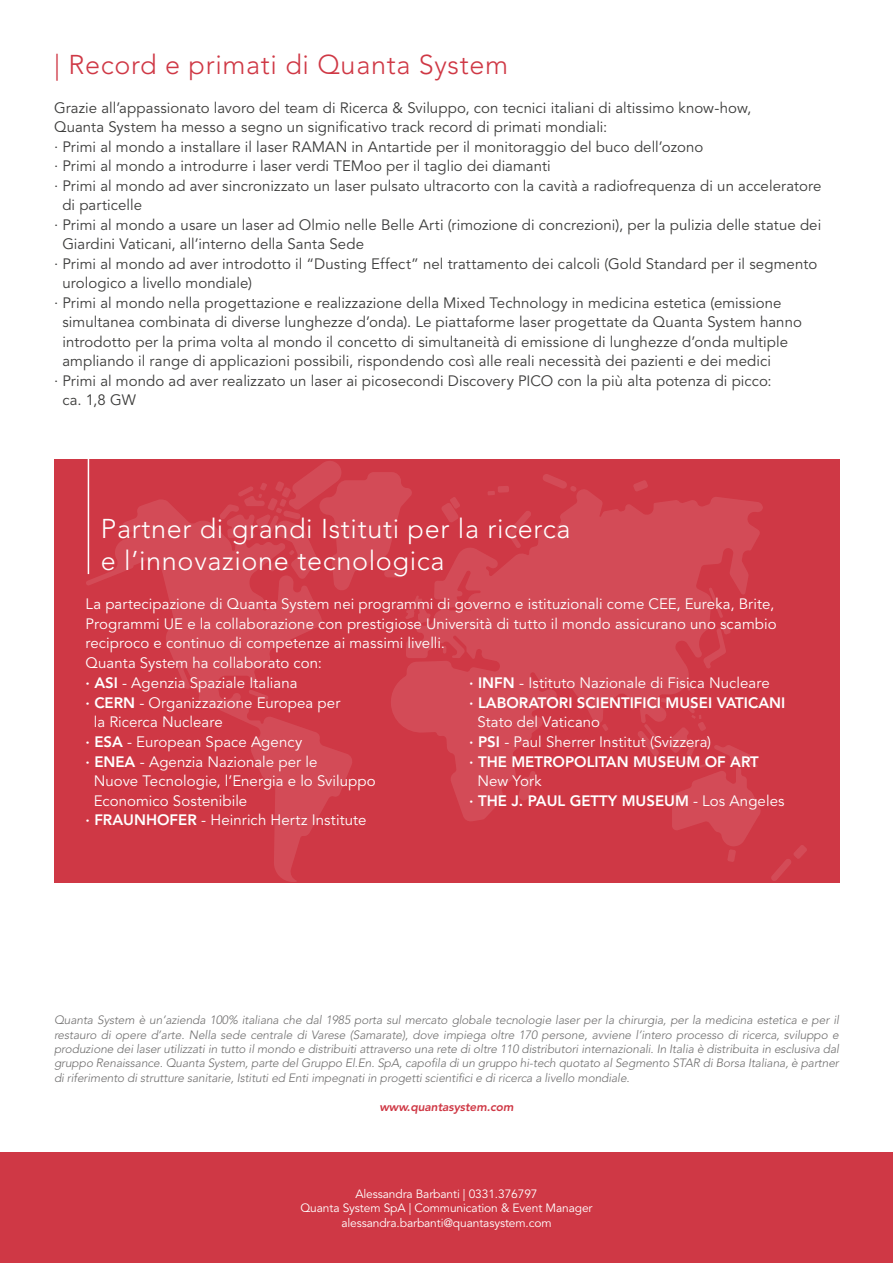
<style>
.page{position:relative;width:893px;height:1263px;background:#fff}
.page>*{position:absolute;margin:0;border:0;box-sizing:border-box;transform-origin:0 0}
.t1{font:300 27px/32.4px "Avenir LT Std";letter-spacing:.025em;color:#fff}
.t2{font:300 27px "Avenir LT Std";letter-spacing:.025em;color:#cf3845}
.t3{font:15px "Avenir LT Std";letter-spacing:.005em;color:#3c3c3b}
.t4{font:15px/19.5px "Avenir LT Std";letter-spacing:.005em;color:#fff}
.t5{font:800 15px/19.5px "Avenir LT Std";color:#fff}
.t6{font:italic 300 12px/14.4px "Avenir LT Std";letter-spacing:-.01em;color:#706f6f;text-align:justify}
.t7{font:12px/14.4px "Avenir LT Std";letter-spacing:-.01em;color:#fff;text-align:center}
.t8{font:italic 800 12px "Avenir LT Std";letter-spacing:-.01em;color:#cf3845}
.s1{font-weight:800}
.s2{font-weight:400}
</style>
<div class="page">
<div style="left:54px;top:459px;width:786px;height:424px;background:#cf3845"></div>
<svg style="left:86px;top:499px;width:266px;height:383px"></svg>
<svg style="left:543px;top:474px;width:33px;height:14px"></svg>
<svg style="left:391px;top:488px;width:372px;height:333px;fill:#d34b57"></svg>
<svg style="left:443px;top:646px;width:3px;height:8px"></svg>
<svg style="left:687px;top:683px;width:6px;height:8px"></svg>
<svg style="left:441px;top:497px;width:19px;height:26px"></svg>
<svg style="left:633px;top:480px;width:15px;height:12px"></svg>
<svg style="left:771px;top:845px;width:36px;height:36px"></svg>
<svg style="left:602px;top:724px;width:6px;height:7px"></svg>
<svg style="left:703px;top:587px;width:28px;height:82px"></svg>
<div style="left:498px;top:486px;width:11px;height:7px;background:#d34b57;border-radius:2px"></div>
<svg style="left:488px;top:491px;width:7px;height:4px"></svg>
<svg style="left:637px;top:698px;width:124px;height:164px"></svg>
<svg style="left:219px;top:461px;width:212px;height:163px"></svg>
<div style="left:0;top:1152px;width:893px;height:111px;background:#cf3845"></div>
<hr style="left:88px;top:453px;width:1px;height:121px;background:#fff">
<h1 class="t2" style="left:54px;top:49px;width:456px">| Record e primati di Quanta System</h1>
<p class="t3" style="left:54px;top:99px;width:699px">Grazie all’appassionato lavoro del team di Ricerca &amp; Sviluppo, con tecnici italiani di altissimo know-how,</p>
<p class="t3" style="left:54px;top:119px;width:555px">Quanta System ha messo a segno un significativo track record di primati mondiali:</p>
<p class="t3" style="left:54px;top:138px;width:651px">∙ Primi al mondo a installare il laser RAMAN in Antartide per il monitoraggio del buco dell’ozono</p>
<p class="t3" style="left:54px;top:158px;width:498px">∙ Primi al mondo a introdurre i laser verdi TEMoo per il taglio dei diamanti</p>
<p class="t3" style="left:54px;top:177px;width:769px">∙ Primi al mondo ad aver sincronizzato un laser pulsato ultracorto con la cavità a radiofrequenza di un acceleratore</p>
<p class="t3" style="left:62px;top:197px;width:81px">di particelle</p>
<p class="t3" style="left:54px;top:216px;width:769px">∙ Primi al mondo a usare un laser ad Olmio nelle Belle Arti (rimozione di concrezioni), per la pulizia delle statue dei</p>
<p class="t3" style="left:62px;top:236px;width:303px">Giardini Vaticani, all’interno della Santa Sede</p>
<p class="t3" style="left:54px;top:255px;width:765px">∙ Primi al mondo ad aver introdotto il “Dusting Effect” nel trattamento dei calcoli (Gold Standard per il segmento</p>
<p class="t3" style="left:62px;top:275px;width:191px">urologico a livello mondiale)</p>
<p class="t3" style="left:54px;top:294px;width:729px">∙ Primi al mondo nella progettazione e realizzazione della Mixed Technology in medicina estetica (emissione</p>
<p class="t3" style="left:62px;top:314px;width:741px">simultanea combinata di diverse lunghezze d’onda). Le piattaforme laser progettate da Quanta System hanno</p>
<p class="t3" style="left:62px;top:333px;width:727px">introdotto per la prima volta al mondo il concetto di simultaneità di emissione di lunghezze d’onda multiple</p>
<p class="t3" style="left:62px;top:353px;width:710px">ampliando il range di applicazioni possibili, rispondendo così alle reali necessità dei pazienti e dei medici</p>
<p class="t3" style="left:54px;top:372px;width:719px">∙ Primi al mondo ad aver realizzato un laser ai picosecondi Discovery PICO con la più alta potenza di picco:</p>
<p class="t3" style="left:62px;top:392px;width:75px">ca. 1,8 GW</p>
<h1 class="t1" style="left:101px;top:512px;width:471px">Partner di grandi Istituti per la ricerca e l’innovazione tecnologica</h1>
<p class="t4" style="left:85px;top:594px;width:693px">La partecipazione di Quanta System nei programmi di governo e istituzionali come CEE, Eureka, Brite, Programmi UE e la collaborazione con prestigiose Università di tutto il mondo assicurano uno scambio reciproco e continuo di competenze ai massimi livelli.<br>Quanta System ha collaborato con:</p>
<p class="t4" style="left:85px;top:674px;width:214px"><span class="s1">∙ ASI</span> - Agenzia Spaziale Italiana</p>
<p class="t4" style="left:85px;top:693px;width:256px"><span class="s1">∙ CERN</span> - Organizzazione Europea per</p>
<p class="t4" style="left:94px;top:713px;width:130px">la Ricerca Nucleare</p>
<p class="t4" style="left:85px;top:732px;width:218px"><span class="s1">∙ ESA</span> - European Space Agency</p>
<p class="t4" style="left:85px;top:752px;width:233px"><span class="s1">∙ ENEA</span> - Agenzia Nazionale per le</p>
<p class="t4" style="left:94px;top:771px;width:283px">Nuove Tecnologie, l’Energia e lo Sviluppo</p>
<p class="t4" style="left:94px;top:791px;width:155px">Economico Sostenibile</p>
<p class="t4" style="left:85px;top:810px;width:283px"><span class="s1">∙ FRAUNHOFER</span> - Heinrich Hertz Institute</p>
<p class="t5" style="left:469px;top:673px;width:318px">∙ INFN <span class="s2">- Istituto Nazionale di Fisica Nucleare<br></span>∙ LABORATORI SCIENTIFICI MUSEI VATICANI</p>
<p class="t4" style="left:469px;top:713px;width:291px;text-indent:8px">Stato del Vaticano<br><span class="s1">∙ PSI</span> - Paul Sherrer Institut (Svizzera)<br><span class="s1">∙ THE METROPOLITAN MUSEUM OF ART</span></p>
<p class="t5" style="left:469px;top:771px;width:317px;text-indent:8px"><span class="s2">New York<br></span>∙ THE J. PAUL GETTY MUSEUM <span class="s2">- Los Angeles</span></p>
<p class="t6" style="left:54px;top:1013px;width:787px">Quanta System è un’azienda 100% italiana che dal 1985 porta sul mercato globale tecnologie laser per la chirurgia, per la medicina estetica e per il restauro di opere d’arte. Nella sede centrale di Varese (Samarate), dove impiega oltre 170 persone, avviene l’intero processo di ricerca, sviluppo e produzione dei laser utilizzati in tutto il mondo e distribuiti attraverso una rete di oltre 110 distributori internazionali. In Italia è distribuita in esclusiva dal gruppo Renaissance. Quanta System, parte del Gruppo El.En. SpA, capofila di un gruppo hi-tech quotato al Segmento STAR di Borsa Italiana, è partner di riferimento di strutture sanitarie, Istituti ed Enti impegnati in progetti scientifici e di ricerca a livello mondiale.</p>
<p class="t8" style="left:380px;top:1100px;width:135px">www.quantasystem.com</p>
<p class="t7" style="left:300px;top:1187px;width:294px">Alessandra Barbanti | 0331.376797<br>Quanta System SpA | Communication &amp; Event Manager alessandra.barbanti@quantasystem.com</p>
</div>
